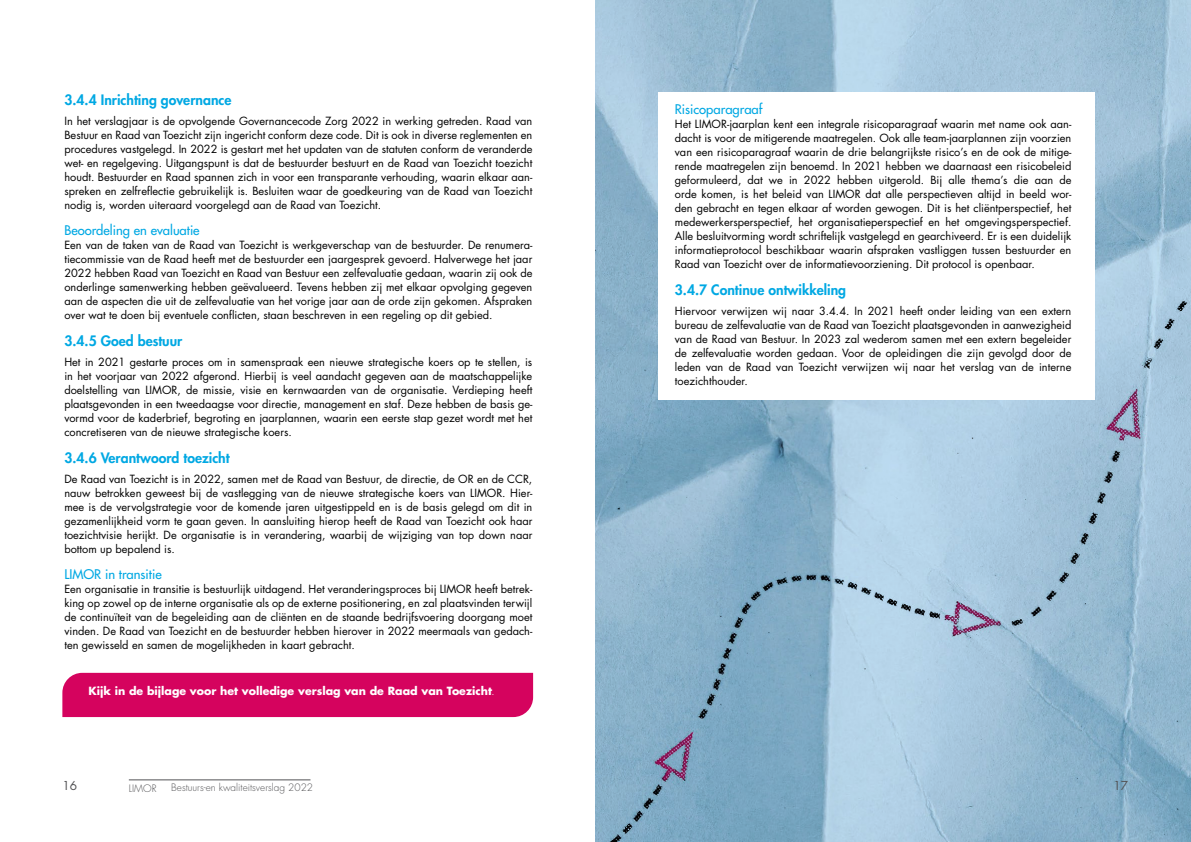
<style>
.page{position:relative;width:1191px;height:842px;background:#fff}
.page>*{position:absolute;margin:0;border:0;box-sizing:border-box;transform-origin:0 0}
.t1{font:800 14px "Futura Std";color:#00a8e3}
.t2{font:500 13px "Futura Std";color:#00a8e3}
.t3{font:12px "Futura Std";color:#535355}
.t4{font:11px/14px "Futura Std";color:#000;text-align:justify}
.t5{font:700 11px "Futura Std";color:#fff}
.t6{font:300 10px "Futura Std";color:#535355}
.s1{font-family:"Myriad Pro";font-weight:400;font-size:8px}
</style>
<div class="page">
<svg style="left:595px;top:0;width:596px;height:842px;background:#96bad1"></svg>
<div style="left:658px;top:92px;width:436px;height:308px;background:#fff"></div>
<div style="left:62px;top:673px;width:471px;height:44px;background:#d5035e"></div>
<hr style="left:129px;top:780px;width:181px;height:1px;background:#535355">
<p class="t1" style="left:64px;top:91px;width:169px">3.4.4 Inrichting governance</p>
<p class="t4" style="left:64px;top:114px;width:469px">In het verslagjaar is de opvolgende Governancecode Zorg 2022 in werking getreden. Raad van Bestuur en Raad van Toezicht zijn ingericht conform deze code. Dit is ook in diverse reglementen en procedures vastgelegd. In 2022 is gestart met het updaten van de statuten conform de veranderde wet- en regelgeving. Uitgangspunt is dat de bestuurder bestuurt en de Raad van Toezicht toezicht houdt. Bestuurder en Raad spannen zich in voor een transparante verhouding, waarin elkaar aan&shy;spreken en zelfreflectie gebruikelijk is. Besluiten waar de goedkeuring van de Raad van Toezicht nodig is, worden uiteraard voorgelegd aan de Raad van Toezicht.</p>
<p class="t2" style="left:64px;top:222px;width:137px">Beoordeling en evaluatie</p>
<p class="t4" style="left:64px;top:238px;width:469px">Een van de taken van de Raad van Toezicht is werkgeverschap van de bestuurder. De renumera&shy;tiecommissie van de Raad heeft met de bestuurder een jaargesprek gevoerd. Halverwege het jaar 2022 hebben Raad van Toezicht en Raad van Bestuur een zelfevaluatie gedaan, waarin zij ook de onderlinge samenwerking hebben geëvalueerd. Tevens hebben zij met elkaar opvolging gegeven aan de aspecten die uit de zelfevaluatie van het vorige jaar aan de orde zijn gekomen. Afspraken over wat te doen bij eventuele conflicten, staan beschreven in een regeling op dit gebied.</p>
<p class="t1" style="left:64px;top:332px;width:120px">3.4.5 Goed bestuur</p>
<p class="t4" style="left:64px;top:355px;width:469px">Het in 2021 gestarte proces om in samenspraak een nieuwe strategische koers op te stellen, is in het voorjaar van 2022 afgerond. Hierbij is veel aandacht gegeven aan de maatschappelijke doelstelling van LIMOR, de missie, visie en kernwaarden van de organisatie. Verdieping heeft plaatsgevonden in een tweedaagse voor directie, management en staf. Deze hebben de basis ge&shy;vormd voor de kaderbrief, begroting en jaarplannen, waarin een eerste stap gezet wordt met het concretiseren van de nieuwe strategische koers.</p>
<p class="t1" style="left:64px;top:449px;width:167px">3.4.6 Verantwoord toezicht</p>
<p class="t4" style="left:64px;top:472px;width:469px">De Raad van Toezicht is in 2022, samen met de Raad van Bestuur, de directie, de OR en de CCR, nauw betrokken geweest bij de vastlegging van de nieuwe strategische koers van LIMOR. Hier&shy;mee is de vervolgstrategie voor de komende jaren uitgestippeld en is de basis gelegd om dit in gezamenlijkheid vorm te gaan geven. In aansluiting hierop heeft de Raad van Toezicht ook haar toezichtvisie herijkt. De organisatie is in verandering, waarbij de wijziging van top down naar bottom up bepalend is.</p>
<p class="t2" style="left:64px;top:566px;width:99px">LIMOR in transitie</p>
<p class="t4" style="left:64px;top:582px;width:469px">Een organisatie in transitie is bestuurlijk uitdagend. Het veranderingsproces bij LIMOR heeft betrek&shy;king op zowel op de interne organisatie als op de externe positionering, en zal plaatsvinden terwijl de continuïteit van de begeleiding aan de cliënten en de staande bedrijfsvoering doorgang moet vinden. De Raad van Toezicht en de bestuurder hebben hierover in 2022 meermaals van gedach&shy;ten gewisseld en samen de mogelijkheden in kaart gebracht.</p>
<p class="t5" style="left:88px;top:683px;width:407px">Kijk in de bijlage voor het volledige verslag van de Raad van Toezicht<span class="s1">.</span></p>
<p class="t2" style="left:675px;top:101px;width:89px">Risicoparagraaf</p>
<p class="t4" style="left:675px;top:117px;width:398px">Het LIMOR-jaarplan kent een integrale risicoparagraaf waarin met name ook aan&shy;dacht is voor de mitigerende maatregelen. Ook alle team-jaarplannen zijn voorzien van een risicoparagraaf waarin de drie belangrijkste risico’s en de ook de mitige&shy;rende maatregelen zijn benoemd. In 2021 hebben we daarnaast een risicobeleid geformuleerd, dat we in 2022 hebben uitgerold. Bij alle thema’s die aan de orde komen, is het beleid van LIMOR dat alle perspectieven altijd in beeld wor&shy;den gebracht en tegen elkaar af worden gewogen. Dit is het cliëntperspectief, het medewerkersperspectief, het organisatieperspectief en het omgevingsperspectief.<br>Alle besluitvorming wordt schriftelijk vastgelegd en gearchiveerd. Er is een duidelijk informatieprotocol beschikbaar waarin afspraken vastliggen tussen bestuurder en Raad van Toezicht over de informatievoorziening. Dit protocol is openbaar.</p>
<p class="t1" style="left:675px;top:281px;width:173px">3.4.7 Continue ontwikkeling</p>
<p class="t4" style="left:675px;top:304px;width:398px">Hiervoor verwijzen wij naar 3.4.4. In 2021 heeft onder leiding van een extern bureau de zelfevaluatie van de Raad van Toezicht plaatsgevonden in aanwezigheid van de Raad van Bestuur. In 2023 zal wederom samen met een extern begeleider de zelfevaluatie worden gedaan. Voor de opleidingen die zijn gevolgd door de leden van de Raad van Toezicht verwijzen wij naar het verslag van de interne toezichthouder.</p>
<p class="t3" style="left:62px;top:777px;width:16px">16</p>
<p class="t6" style="left:129px;top:782px;width:29px">LIMOR</p>
<p class="t6" style="left:171px;top:782px;width:143px">Bestuurs-en kwaliteitsverslag 2022</p>
<p class="t3" style="left:1113px;top:777px;width:16px">17</p>
</div>
